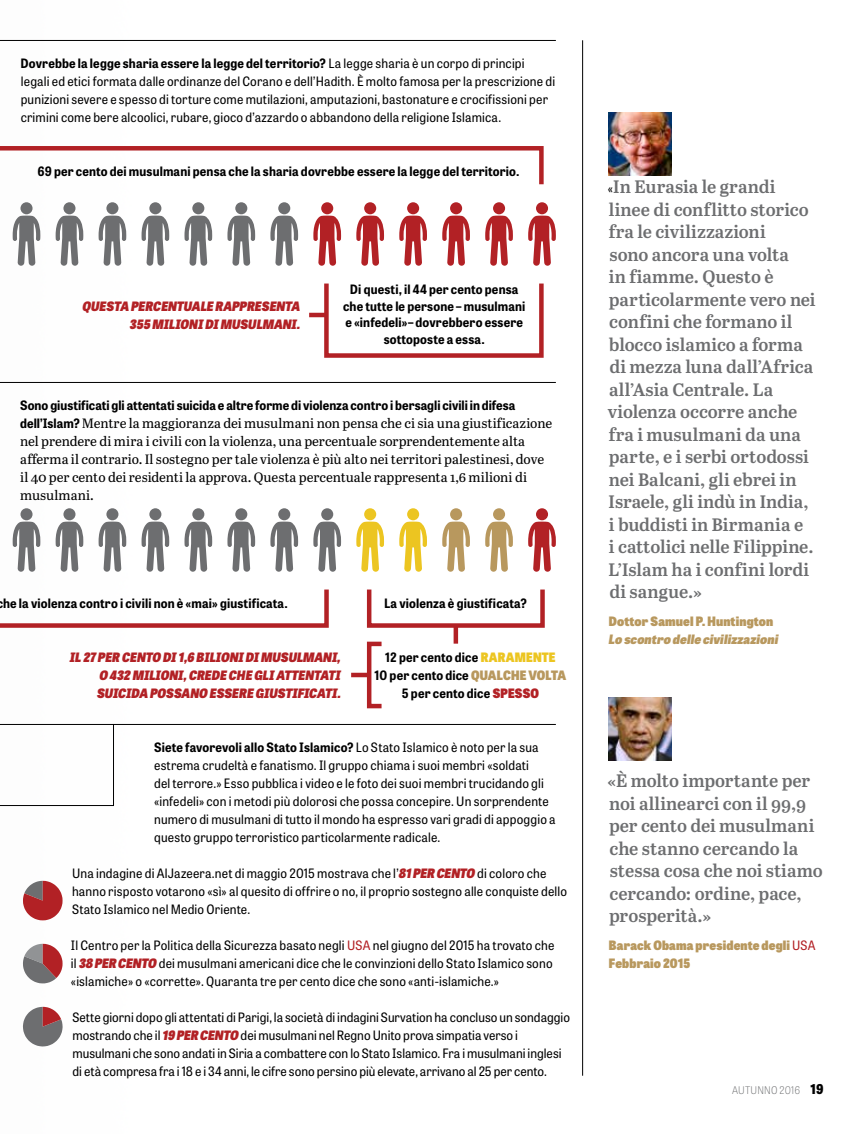
<style>
.page{position:relative;width:864px;height:1134px;background:#fff}
.page>*{position:absolute;margin:0;border:0;box-sizing:border-box;transform-origin:0 0}
.t1{font:600 18px/22.5px "Abril Text";color:#6d6e70}
.t2{font:13.5px/18px "Abril Text";color:#000}
.t3{font:12.9px/18px "Tablet Gothic Narrow";letter-spacing:.01em;color:#000}
.t4{font:700 12.9px/16.5px "Tablet Gothic Narrow";letter-spacing:.01em;color:#000;text-align:center}
.t5{font:italic 800 12.9px/18px "Tablet Gothic Narrow";letter-spacing:.005em;color:#b22125;text-align:justify}
.t6{font:800 12.9px/18px "Tablet Gothic Narrow";letter-spacing:.015em;color:#b8985e}
.t7{font:italic 800 12.9px "Tablet Gothic Narrow";letter-spacing:.015em;color:#b8985e}
.t8{font:100 10.5px "Tablet Gothic Narrow";letter-spacing:.02em;color:#6d6e70}
.s1{font-weight:700}
.s2{font-family:"Tablet Gothic Narrow";font-weight:700;font-size:12.9px}
.s3{font-weight:800;color:#ecc521}
.s4{font-weight:800;color:#b8985e}
.s5{font-weight:800;color:#b22125}
.s6{font-weight:800;font-style:italic;color:#b22125}
.s7{color:#b22125}
.s8{font-family:"Tablet Gothic Narrow";font-weight:400;font-size:12.9px;color:#000}
.s9{font-weight:400;color:#b22125}
.s10{font-weight:800;font-size:13.5px;color:#000}
</style>
<div class="page">
<hr style="left:0;top:40px;width:556px;height:1px;background:#000">
<hr style="left:582px;top:40px;width:1px;height:1036px;background:#000">
<img style="left:609px;top:698px;width:63px;height:62px">
<img style="left:609px;top:113px;width:63px;height:63px">
<svg style="left:0;top:724px;width:114px;height:82px"></svg>
<hr style="left:0;top:382px;width:556px;height:1px;background:#000">
<hr style="left:114px;top:724px;width:442px;height:1px;background:#000">
<svg style="left:528px;top:522px;width:28px;height:50px"></svg>
<div style="left:536px;top:508px;width:12px;height:12px;background:#b22125;border-radius:50%"></div>
<svg style="left:313px;top:522px;width:28px;height:50px"></svg>
<div style="left:321px;top:508px;width:12px;height:12px;background:#6d6e70;border-radius:50%"></div>
<svg style="left:99px;top:522px;width:27px;height:50px"></svg>
<div style="left:106px;top:508px;width:12px;height:12px;background:#6d6e70;border-radius:50%"></div>
<svg style="left:485px;top:522px;width:28px;height:50px"></svg>
<div style="left:493px;top:508px;width:12px;height:12px;background:#b8985e;border-radius:50%"></div>
<svg style="left:270px;top:522px;width:28px;height:50px"></svg>
<div style="left:278px;top:508px;width:12px;height:12px;background:#6d6e70;border-radius:50%"></div>
<svg style="left:56px;top:522px;width:27px;height:50px"></svg>
<div style="left:63px;top:508px;width:13px;height:12px;background:#6d6e70;border-radius:50%"></div>
<svg style="left:442px;top:522px;width:28px;height:50px"></svg>
<div style="left:450px;top:508px;width:12px;height:12px;background:#b8985e;border-radius:50%"></div>
<svg style="left:227px;top:522px;width:28px;height:50px"></svg>
<div style="left:235px;top:508px;width:12px;height:12px;background:#6d6e70;border-radius:50%"></div>
<svg style="left:13px;top:522px;width:27px;height:50px"></svg>
<div style="left:20px;top:508px;width:13px;height:12px;background:#6d6e70;border-radius:50%"></div>
<svg style="left:399px;top:522px;width:28px;height:50px"></svg>
<div style="left:407px;top:508px;width:12px;height:12px;background:#ecc521;border-radius:50%"></div>
<svg style="left:185px;top:522px;width:27px;height:50px"></svg>
<div style="left:192px;top:508px;width:12px;height:12px;background:#6d6e70;border-radius:50%"></div>
<svg style="left:356px;top:522px;width:28px;height:50px"></svg>
<div style="left:364px;top:508px;width:12px;height:12px;background:#ecc521;border-radius:50%"></div>
<svg style="left:142px;top:522px;width:27px;height:50px"></svg>
<div style="left:149px;top:508px;width:12px;height:12px;background:#6d6e70;border-radius:50%"></div>
<svg style="left:0;top:589px;width:329px;height:39px"></svg>
<div style="left:367px;top:587px;width:178px;height:41px;border:4px solid #b22125"></div>
<div style="left:367px;top:642px;width:17px;height:66px;border:4px solid #b22125"></div>
<hr style="left:454px;top:626px;width:4px;height:18px;background:#b22125">
<hr style="left:351px;top:673px;width:18px;height:4px;background:#b22125">
<svg style="left:528px;top:216px;width:28px;height:50px"></svg>
<div style="left:536px;top:202px;width:12px;height:12px;background:#b22125;border-radius:50%"></div>
<svg style="left:313px;top:216px;width:28px;height:50px"></svg>
<div style="left:321px;top:202px;width:12px;height:12px;background:#b22125;border-radius:50%"></div>
<svg style="left:99px;top:216px;width:27px;height:50px"></svg>
<div style="left:106px;top:202px;width:12px;height:12px;background:#6d6e70;border-radius:50%"></div>
<svg style="left:485px;top:216px;width:28px;height:50px"></svg>
<div style="left:493px;top:202px;width:12px;height:12px;background:#b22125;border-radius:50%"></div>
<svg style="left:270px;top:216px;width:28px;height:50px"></svg>
<div style="left:278px;top:202px;width:12px;height:12px;background:#6d6e70;border-radius:50%"></div>
<svg style="left:56px;top:216px;width:27px;height:50px"></svg>
<div style="left:63px;top:202px;width:13px;height:12px;background:#6d6e70;border-radius:50%"></div>
<svg style="left:442px;top:216px;width:28px;height:50px"></svg>
<div style="left:450px;top:202px;width:12px;height:12px;background:#b22125;border-radius:50%"></div>
<svg style="left:227px;top:216px;width:28px;height:50px"></svg>
<div style="left:235px;top:202px;width:12px;height:12px;background:#6d6e70;border-radius:50%"></div>
<svg style="left:13px;top:216px;width:27px;height:50px"></svg>
<div style="left:20px;top:202px;width:13px;height:12px;background:#6d6e70;border-radius:50%"></div>
<svg style="left:399px;top:216px;width:28px;height:50px"></svg>
<div style="left:407px;top:202px;width:12px;height:12px;background:#b22125;border-radius:50%"></div>
<svg style="left:185px;top:216px;width:27px;height:50px"></svg>
<div style="left:192px;top:202px;width:12px;height:12px;background:#6d6e70;border-radius:50%"></div>
<svg style="left:356px;top:216px;width:28px;height:50px"></svg>
<div style="left:364px;top:202px;width:12px;height:12px;background:#b22125;border-radius:50%"></div>
<svg style="left:142px;top:216px;width:27px;height:50px"></svg>
<div style="left:149px;top:202px;width:12px;height:12px;background:#6d6e70;border-radius:50%"></div>
<svg style="left:0;top:146px;width:544px;height:39px"></svg>
<div style="left:324px;top:281px;width:220px;height:77px;border:4px solid #b22125"></div>
<hr style="left:309px;top:313px;width:17px;height:4px;background:#b22125">
<svg style="left:23px;top:881px;width:40px;height:39px"></svg>
<svg style="left:23px;top:944px;width:40px;height:39px"></svg>
<svg style="left:23px;top:1007px;width:40px;height:40px"></svg>
<p class="t3" style="left:21px;top:54px;width:536px"><span class="s1">Dovrebbe la legge sharia essere la legge del territorio?</span> La legge sharia è un corpo di principi legali ed etici formata dalle ordinanze del Corano e dell’Hadith. È molto famosa per la prescrizione di punizioni severe e spesso di torture come mutilazioni, amputazioni, bastonature e crocifissioni per crimini come bere alcoolici, rubare, gioco d’azzardo o abbandono della religione Islamica.</p>
<p class="t4" style="left:37px;top:162px;width:484px">69 per cento dei musulmani pensa che la sharia dovrebbe essere la legge del territorio.</p>
<p class="t5" style="left:82px;top:296px;width:219px;text-align:right">QUESTA PERCENTUALE RAPPRESENTA<br>355 MILIONI DI MUSULMANI.</p>
<p class="t4" style="left:343px;top:281px;width:184px">Di questi, il 44 per cento pensa che tutte le persone – musulmani e «infedeli»– dovrebbero essere sottoposte a essa.</p>
<p class="t4" style="left:20px;top:396px;width:497px">Sono giustificati gli attentati suicida e altre forme di violenza contro i bersagli civili in difesa</p>
<p class="t2" style="left:20px;top:413px;width:533px"><span class="s2">dell’Islam?</span> Mentre la maggioranza dei musulmani non pensa che ci sia una giustificazione nel prendere di mira i civili con la violenza, una percentuale sorprendentemente alta afferma il contrario. Il sostegno per tale violenza è più alto nei territori palestinesi, dove il 40 per cento dei residenti la approva. Questa percentuale rappresenta 1,6 milioni di musulmani.</p>
<p class="t4" style="left:3px;top:594px;width:286px">he la violenza contro i civili non è «mai» giustificata.</p>
<p class="t4" style="left:384px;top:594px;width:144px">La violenza è giustificata?</p>
<p class="t5" style="left:97px;top:648px;width:245px;text-indent:-27px">IL 27 PER CENTO DI 1,6 BILIONI DI MUSULMANI, O 432 MILIONI, CREDE CHE GLI ATTENTATI SUICIDA POSSANO ESSERE GIUSTIFICATI.</p>
<p class="t4" style="left:375px;top:648px;width:193px;line-height:18px">12 per cento dice <span class="s3">RARAMENTE<br></span>10 per cento dice <span class="s4">QUALCHE VOLTA<br></span>5 per cento dice <span class="s5">SPESSO</span></p>
<p class="t3" style="left:154px;top:738px;width:403px"><span class="s1">Siete favorevoli allo Stato Islamico?</span> Lo Stato Islamico è noto per la sua estrema crudeltà e fanatismo. Il gruppo chiama i suoi membri «soldati<br>del terrore.» Esso pubblica i video e le foto dei suoi membri trucidando gli «infedeli» con i metodi più dolorosi che possa concepire. Un sorprendente numero di musulmani di tutto il mondo ha espresso vari gradi di appoggio a questo gruppo terroristico particolarmente radicale.</p>
<p class="t3" style="left:72px;top:864px;width:497px">Una indagine di AlJazeera.net di maggio 2015 mostrava che l’<span class="s6">81 PER CENTO</span> di coloro che hanno risposto votarono «sì» al quesito di offrire o no, il proprio sostegno alle conquiste dello<br>Stato Islamico nel Medio Oriente.</p>
<p class="t3" style="left:71px;top:936px;width:485px">Il Centro per la Politica della Sicurezza basato negli <span class="s7">USA</span> nel giugno del 2015 ha trovato che il <span class="s6">38 PER CENTO</span> dei musulmani americani dice che le convinzioni dello Stato Islamico sono «islamiche» o «corrette». Quaranta tre per cento dice che sono «anti-islamiche.»</p>
<p class="t3" style="left:73px;top:1008px;width:499px">Sette giorni dopo gli attentati di Parigi, la società di indagini Survation ha concluso un sondaggio mostrando che il <span class="s6">19 PER CENTO</span> dei musulmani nel Regno Unito prova simpatia verso i musulmani che sono andati in Siria a combattere con lo Stato Islamico. Fra i musulmani inglesi di età compresa fra i 18 e i 34 anni, le cifre sono persino più elevate, arrivano al 25 per cento.</p>
<p class="t1" style="left:608px;top:175px;width:209px"><span class="s8">«</span>In Eurasia le grandi linee di conflitto storico fra le civilizzazioni<br>sono ancora una volta<br>in fiamme. Questo è particolarmente vero nei confini che formano il blocco islamico a forma di mezza luna dall’Africa all’Asia Centrale. La violenza occorre anche fra i musulmani da una parte, e i serbi ortodossi nei Balcani, gli ebrei in<br>Israele, gli indù in India, i buddisti in Birmania e<br>i cattolici nelle Filippine.<br>L’Islam ha i confini lordi di sangue.»</p>
<p class="t6" style="left:609px;top:611px;width:166px">Dottor Samuel P. Huntington</p>
<p class="t7" style="left:609px;top:629px;width:171px">Lo scontro delle civilizzazioni</p>
<h1 class="t1" style="left:607px;top:769px;width:217px">«È molto importante per noi allinearci con il 99,9 per cento dei musulmani che stanno cercando la stessa cosa che noi stiamo cercando: ordine, pace, prosperità.»</h1>
<p class="t6" style="left:609px;top:935px;width:208px">Barack Obama presidente degli <span class="s9">USA<br></span>Febbraio 2015</p>
<p class="t8" style="left:732px;top:1083px;width:93px">AUTUNNO 2016 <span class="s10">19</span></p>
</div>
